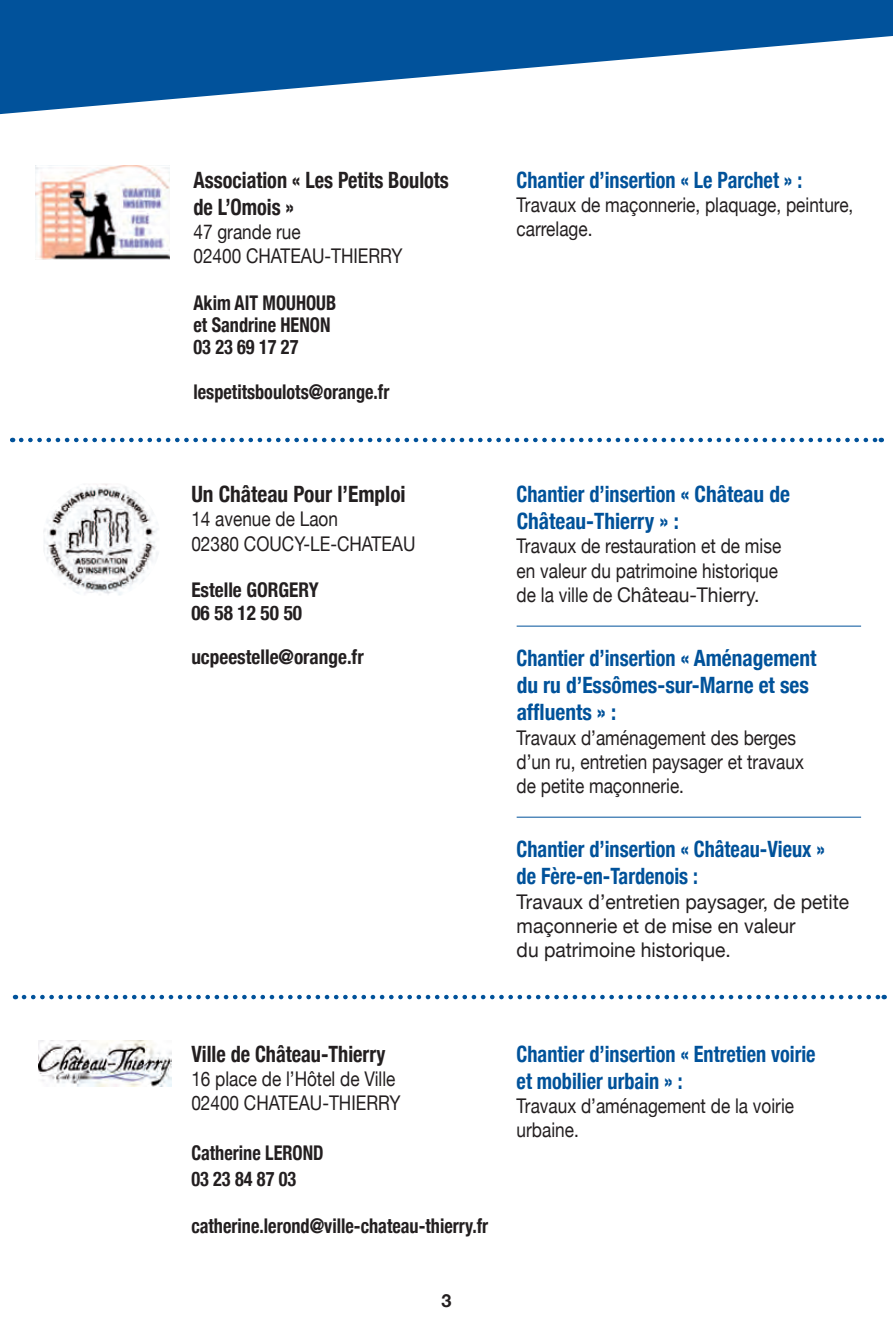
<style>
.page{position:relative;width:893px;height:1340px;background:#fff}
.page>*{position:absolute;margin:0;border:0;box-sizing:border-box;transform-origin:0 0}
.Normal__Web{font:700 condensed 22.5px/27px "Helvetica Neue";color:#01529a;scale:.9 1}
.t1{font:700 condensed 22.5px/27px "Helvetica Neue";color:#231f20;scale:.9 1}
.t2{font:700 condensed 22.5px "Helvetica Neue";color:#231f20;scale:.95 1}
.Normal__Web-2{font:20.25px/24.3px "Helvetica Neue";color:#231f20;scale:.85 1}
.t3{font:700 condensed 20.25px "Helvetica Neue";color:#231f20;scale:.9 1}
.Normal__Web-3{font:20.25px/24.3px "Helvetica Neue";color:#231f20;scale:.95 1}
.t4{font:700 condensed 20.25px/22.3px "Helvetica Neue";color:#231f20;scale:.95 1}
.t5{font:700 18px "Helvetica Neue";color:#231f20}
</style>
<div class="page">
<svg style="left:0;top:0;width:893px;height:114px;fill:#01529b"></svg>
<svg style="left:21px;top:438px;width:861px;height:4px"></svg>
<svg style="left:24px;top:994px;width:861px;height:5px"></svg>
<img style="left:35px;top:166px;width:135px;height:94px">
<hr style="left:517px;top:625px;width:344px;height:1px;background:#01529a">
<hr style="left:517px;top:816px;width:344px;height:1px;background:#01529a">
<img style="left:44px;top:483px;width:115px;height:112px">
<img style="left:38px;top:1040px;width:134px;height:46px">
<p class="t1" style="left:193px;top:164px;width:285px">Association « Les Petits Boulots de L’Omois »</p>
<p class="Normal__Web-2" style="left:193px;top:221px;width:248px">47 grande rue<br>02400 CHATEAU-THIERRY</p>
<p class="t3" style="left:193px;top:286px;width:160px">Akim AIT MOUHOUB</p>
<p class="t3" style="left:193px;top:308px;width:154px">et Sandrine HENON</p>
<p class="t3" style="left:193px;top:330px;width:118px">03 23 69 17 27</p>
<p class="t3" style="left:193px;top:375px;width:219px">lespetitsboulots@orange.fr</p>
<p class="t2" style="left:191px;top:475px;width:227px">Un Château Pour l’Emploi</p>
<p class="Normal__Web-2" style="left:191px;top:508px;width:174px">14 avenue de Laon</p>
<p class="Normal__Web-2" style="left:191px;top:532px;width:265px">02380 COUCY-LE-CHATEAU</p>
<p class="t4" style="left:191px;top:577px;width:136px">Estelle GORGERY<br>06 58 12 50 50</p>
<p class="t4" style="left:191px;top:644px;width:183px">ucpeestelle@orange.fr</p>
<p class="Normal__Web" style="left:517px;top:164px;width:319px">Chantier d’insertion « Le Parchet » :</p>
<p class="Normal__Web-2" style="left:517px;top:194px;width:398px">Travaux de maçonnerie, plaquage, peinture, carrelage.</p>
<p class="Normal__Web" style="left:517px;top:479px;width:305px">Chantier d’insertion « Château de<br>Château-Thierry » :</p>
<p class="Normal__Web-2" style="left:517px;top:535px;width:313px">Travaux de restauration et de mise en valeur du patrimoine historique de la ville de Château-Thierry.</p>
<p class="Normal__Web" style="left:517px;top:643px;width:335px">Chantier d’insertion « Aménagement du ru d’Essômes-sur-Marne et ses affluents » :</p>
<p class="Normal__Web-2" style="left:517px;top:726px;width:339px">Travaux d’aménagement des berges d’un ru, entretien paysager et travaux de petite maçonnerie.</p>
<p class="Normal__Web" style="left:517px;top:834px;width:344px">Chantier d’insertion « Château-Vieux » de Fère-en-Tardenois :</p>
<p class="Normal__Web-3" style="left:517px;top:890px;width:351px">Travaux d’entretien paysager, de petite maçonnerie et de mise en valeur<br>du patrimoine historique.</p>
<p class="t1" style="left:191px;top:1038px;width:217px">Ville de Château-Thierry</p>
<p class="Normal__Web-2" style="left:191px;top:1067px;width:248px">16 place de l’Hôtel de Ville<br>02400 CHATEAU-THIERRY</p>
<p class="t3" style="left:191px;top:1136px;width:148px">Catherine LEROND</p>
<p class="t3" style="left:191px;top:1161px;width:118px">03 23 84 87 03</p>
<p class="t3" style="left:191px;top:1209px;width:331px">catherine.lerond@ville-chateau-thierry.fr</p>
<p class="t5" style="left:441px;top:1285px;width:12px">3</p>
<p class="Normal__Web" style="left:517px;top:1038px;width:334px">Chantier d’insertion « Entretien voirie et mobilier urbain » :</p>
<p class="Normal__Web-2" style="left:517px;top:1094px;width:328px">Travaux d’aménagement de la voirie urbaine.</p>
</div>
